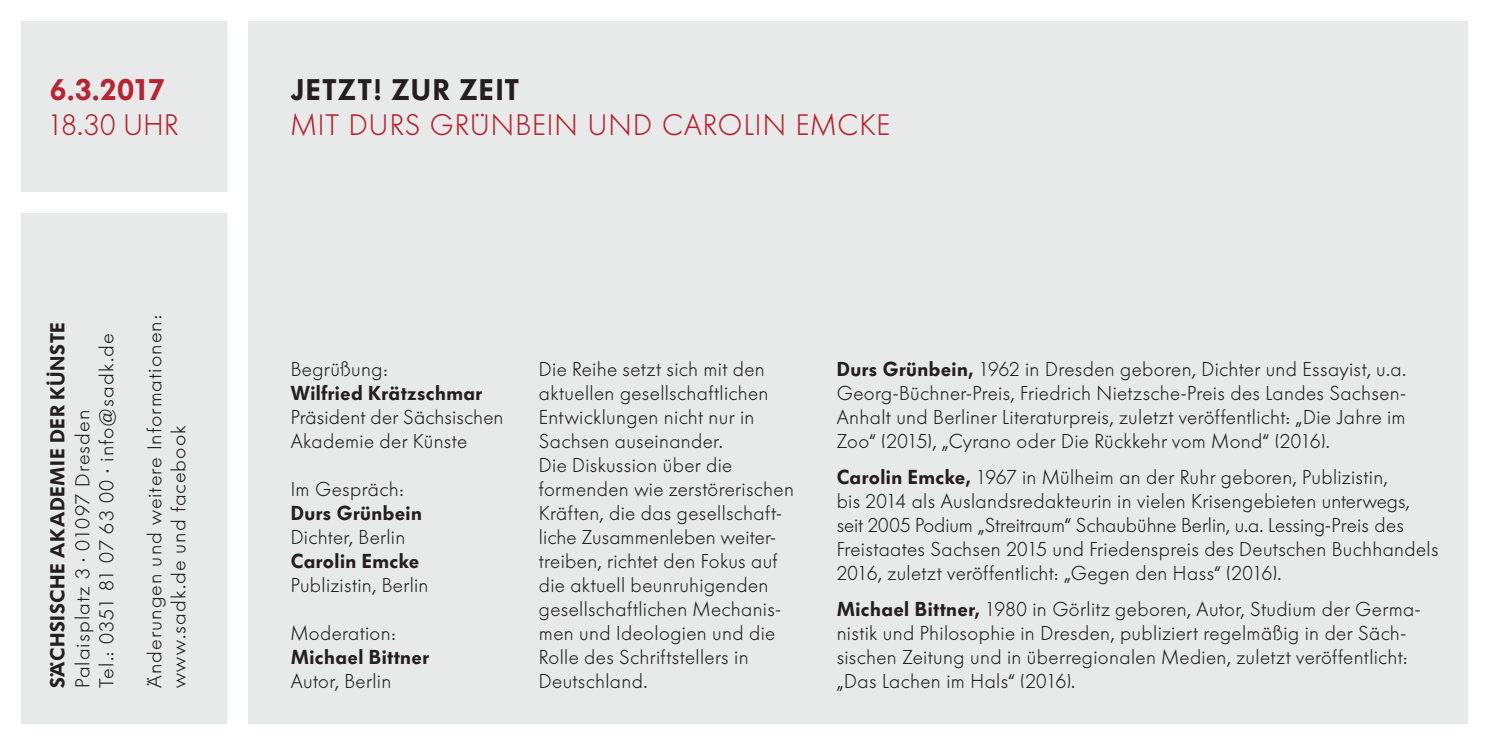
<style>
.page{position:relative;width:1489px;height:745px;background:#fff}
.page>*{position:absolute;margin:0;border:0;box-sizing:border-box;transform-origin:0 0}
.t1{font:300 29.5px "Futura BQ";letter-spacing:.035em;color:#b72432}
.t2{font:600 29.5px "Futura BQ";letter-spacing:.055em;color:#231f20}
.t3{font:600 29.5px "Futura BQ";color:#b72432}
.t4{font:300 20px/24px "Futura BQ";letter-spacing:.015em;color:#231f20}
.t5{font:300 20px/24px "Futura BQ";letter-spacing:.045em;color:#231f20;scale:1.05 1}
.t6{font:600 20px "Futura BQ";letter-spacing:.025em;color:#231f20}
.t7{font:600 20px "Futura BQ";letter-spacing:.025em;color:#231f20;scale:1.05 1}
.s1{font-weight:600}
</style>
<div class="page">
<div style="left:248px;top:21px;width:1219px;height:702px;background:#e8eaea"></div>
<div style="left:21px;top:21px;width:206px;height:170px;background:#e8eaea"></div>
<div style="left:21px;top:213px;width:206px;height:510px;background:#e8eaea"></div>
<h1 class="t3" style="left:50px;top:72px;width:117px">6.3.2017</h1>
<h1 class="t1" style="left:48px;top:108px;width:132px">18.30 UHR</h1>
<p class="t7" style="left:46px;top:687px;width:350px;rotate:-90deg">SÄCHSISCHE AKADEMIE DER KÜNSTE</p>
<p class="t5" style="left:71px;top:687px;width:339px;rotate:-90deg">Palaisplatz 3 · 01097 Dresden<br>Tel.: 0351 81 07 63 00 · info@sadk.de</p>
<p class="t5" style="left:143px;top:687px;width:356px;rotate:-90deg">Änderungen und weitere Informationen: www.sadk.de und facebook</p>
<h1 class="t2" style="left:291px;top:72px;width:230px">JETZT! ZUR ZEIT</h1>
<h1 class="t1" style="left:291px;top:108px;width:601px">MIT DURS GRÜNBEIN UND CAROLIN EMCKE</h1>
<p class="t4" style="left:291px;top:357px;width:99px">Begrüßung:</p>
<p class="t6" style="left:291px;top:381px;width:193px">Wilfried Krätzschmar</p>
<p class="t4" style="left:291px;top:405px;width:214px">Präsident der Sächsischen<br>Akademie der Künste</p>
<p class="t4" style="left:291px;top:477px;width:115px">Im Gespräch:</p>
<p class="t6" style="left:291px;top:501px;width:133px">Durs Grünbein</p>
<p class="t4" style="left:291px;top:525px;width:116px">Dichter, Berlin</p>
<p class="t6" style="left:291px;top:549px;width:130px">Carolin Emcke</p>
<p class="t4" style="left:291px;top:573px;width:139px">Publizistin, Berlin</p>
<p class="t4" style="left:291px;top:621px;width:107px">Moderation:</p>
<p class="t6" style="left:291px;top:645px;width:140px">Michael Bittner</p>
<p class="t4" style="left:291px;top:669px;width:102px">Autor, Berlin</p>
<p class="t4" style="left:539px;top:357px;width:257px">Die Reihe setzt sich mit den aktuellen gesellschaftlichen<br>Entwicklungen nicht nur in<br>Sachsen auseinander.<br>Die Diskussion über die formenden wie zerstörerischen<br>Kräften, die das gesellschaft&shy;liche Zusammenleben weiter&shy;treiben, richtet den Fokus auf die aktuell beunruhigenden gesellschaftlichen Mechanis&shy;men und Ideologien und die<br>Rolle des Schriftstellers in<br>Deutschland.</p>
<p class="t4" style="left:836px;top:357px;width:571px;text-align:justify"><span class="s1">Durs Grünbein,</span> 1962 in Dresden geboren, Dichter und Essayist, u.a.<br>Georg-Büchner-Preis, Friedrich Nietzsche-Preis des Landes Sachsen-Anhalt und Berliner Literaturpreis, zuletzt veröffentlicht: „Die Jahre im Zoo“ (2015), „Cyrano oder Die Rückkehr vom Mond“ (2016).</p>
<p class="t4" style="left:836px;top:465px;width:603px"><span class="s1">Carolin Emcke,</span> 1967 in Mülheim an der Ruhr geboren, Publizistin,<br>bis 2014 als Auslandsredakteurin in vielen Krisengebieten unterwegs, seit 2005 Podium „Streitraum“ Schaubühne Berlin, u.a. Lessing-Preis des Freistaates Sachsen 2015 und Friedenspreis des Deutschen Buchhandels 2016, zuletzt veröffentlicht: „Gegen den Hass“ (2016).</p>
<p class="t4" style="left:836px;top:597px;width:585px"><span class="s1">Michael Bittner,</span> 1980 in Görlitz geboren, Autor, Studium der Germa&shy;nistik und Philosophie in Dresden, publiziert regelmäßig in der Säch&shy;sischen Zeitung und in überregionalen Medien, zuletzt veröffentlicht: „Das Lachen im Hals“ (2016).</p>
</div>
